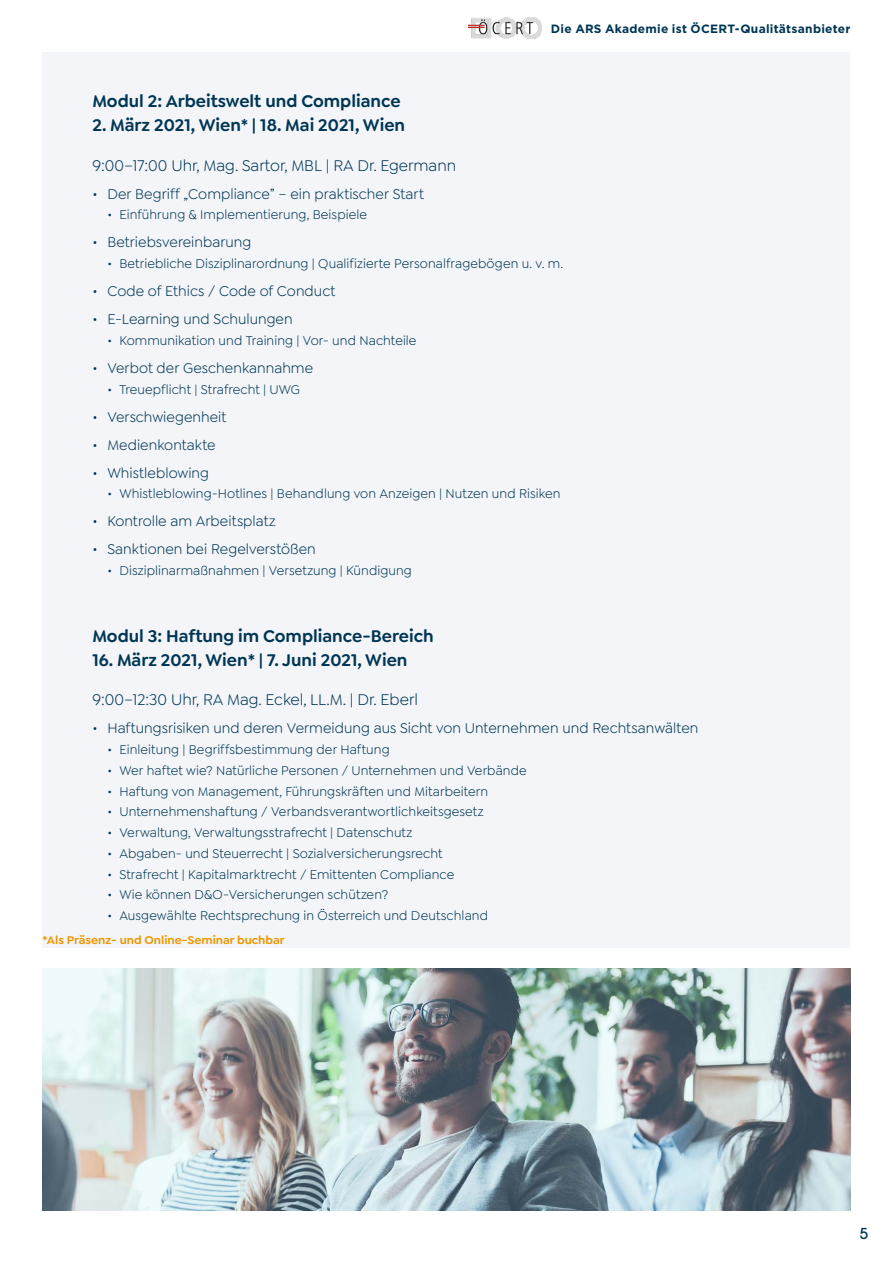
<style>
.page{position:relative;width:893px;height:1263px;background:#fff}
.page>*{position:absolute;margin:0;border:0;box-sizing:border-box;transform-origin:0 0}
.t1{font:600 18px "Goldplay";color:#003654}
.t2{font:16.5px "Goldplay";color:#003654}
.t3{font:15px "Goldplay";letter-spacing:.005em;color:#003654}
.t4{font:500 15px "ITC Avant Garde Std";color:#003654}
.t5{font:13.5px "Goldplay";letter-spacing:.005em;color:#003654}
.t6{font:700 12px "Gotham";letter-spacing:.02em;color:#003654}
.t7{font:600 12px "Goldplay";color:#ec9700}
</style>
<div class="page">
<img style="left:43px;top:968px;width:807px;height:242px">
<div style="left:43px;top:52px;width:807px;height:896px;background:#f3f5f8"></div>
<img style="left:468px;top:17px;width:73px;height:22px">
<p class="t6" style="left:551px;top:22px;width:301px">Die ARS Akademie ist ÖCERT-Qualitätsanbieter</p>
<h1 class="t1" style="left:92px;top:90px;width:310px">Modul 2: Arbeitswelt und Compliance</h1>
<h1 class="t1" style="left:92px;top:114px;width:314px">2. März 2021, Wien* | 18. Mai 2021, Wien</h1>
<p class="t2" style="left:92px;top:156px;width:365px">9:00–17:00 Uhr, Mag. Sartor, MBL | RA Dr. Egermann</p>
<p class="t3" style="left:92px;top:185px;width:333px">• Der Begriff „Compliance” – ein praktischer Start</p>
<p class="t5" style="left:107px;top:207px;width:261px">• Einführung &amp; Implementierung, Beispiele</p>
<p class="t3" style="left:92px;top:234px;width:160px">• Betriebsvereinbarung</p>
<p class="t5" style="left:107px;top:256px;width:457px">• Betriebliche Disziplinarordnung | Qualifizierte Personalfragebögen u. v. m.</p>
<p class="t3" style="left:92px;top:283px;width:245px">• Code of Ethics / Code of Conduct</p>
<p class="t3" style="left:92px;top:311px;width:202px">• E-Learning und Schulungen</p>
<p class="t5" style="left:107px;top:333px;width:311px">• Kommunikation und Training | Vor- und Nachteile</p>
<p class="t3" style="left:92px;top:359px;width:222px">• Verbot der Geschenkannahme</p>
<p class="t5" style="left:107px;top:382px;width:194px">• Treuepflicht | Strafrecht | UWG</p>
<p class="t3" style="left:92px;top:408px;width:136px">• Verschwiegenheit</p>
<p class="t3" style="left:92px;top:436px;width:125px">• Medienkontakte</p>
<p class="t3" style="left:92px;top:464px;width:118px">• Whistleblowing</p>
<p class="t5" style="left:107px;top:486px;width:455px">• Whistleblowing-Hotlines | Behandlung von Anzeigen | Nutzen und Risiken</p>
<p class="t3" style="left:92px;top:513px;width:185px">• Kontrolle am Arbeitsplatz</p>
<p class="t3" style="left:92px;top:541px;width:225px">• Sanktionen bei Regelverstößen</p>
<p class="t5" style="left:107px;top:563px;width:306px">• Disziplinarmaßnahmen | Versetzung | Kündigung</p>
<h1 class="t1" style="left:92px;top:624px;width:343px">Modul 3: Haftung im Compliance-Bereich</h1>
<h1 class="t1" style="left:92px;top:648px;width:317px">16. März 2021, Wien* | 7. Juni 2021, Wien</h1>
<p class="t2" style="left:92px;top:691px;width:327px">9:00–12:30 Uhr, RA Mag. Eckel, LL.M. | Dr. Eberl</p>
<p class="t3" style="left:92px;top:720px;width:608px">• Haftungsrisiken und deren Vermeidung aus Sicht von Unternehmen und Rechtsanwälten</p>
<p class="t5" style="left:107px;top:742px;width:284px">• Einleitung | Begriffsbestimmung der Haftung</p>
<p class="t5" style="left:107px;top:763px;width:421px">• Wer haftet wie? Natürliche Personen / Unternehmen und Verbände</p>
<p class="t5" style="left:107px;top:784px;width:382px">• Haftung von Management, Führungskräften und Mitarbeitern</p>
<p class="t5" style="left:107px;top:804px;width:378px">• Unternehmenshaftung / Verbandsverantwortlichkeitsgesetz</p>
<p class="t5" style="left:107px;top:825px;width:307px">• Verwaltung, Verwaltungsstrafrecht | Datenschutz</p>
<p class="t5" style="left:107px;top:846px;width:337px">• Abgaben- und Steuerrecht | Sozialversicherungsrecht</p>
<p class="t5" style="left:107px;top:867px;width:348px">• Strafrecht | Kapitalmarktrecht / Emittenten Compliance</p>
<p class="t5" style="left:107px;top:887px;width:282px">• Wie können D&amp;O-Versicherungen schützen?</p>
<p class="t5" style="left:107px;top:908px;width:382px">• Ausgewählte Rechtsprechung in Österreich und Deutschland</p>
<p class="t7" style="left:43px;top:932px;width:244px">*Als Präsenz- und Online-Seminar buchbar</p>
<p class="t4" style="left:860px;top:1224px;width:10px">5</p>
</div>
